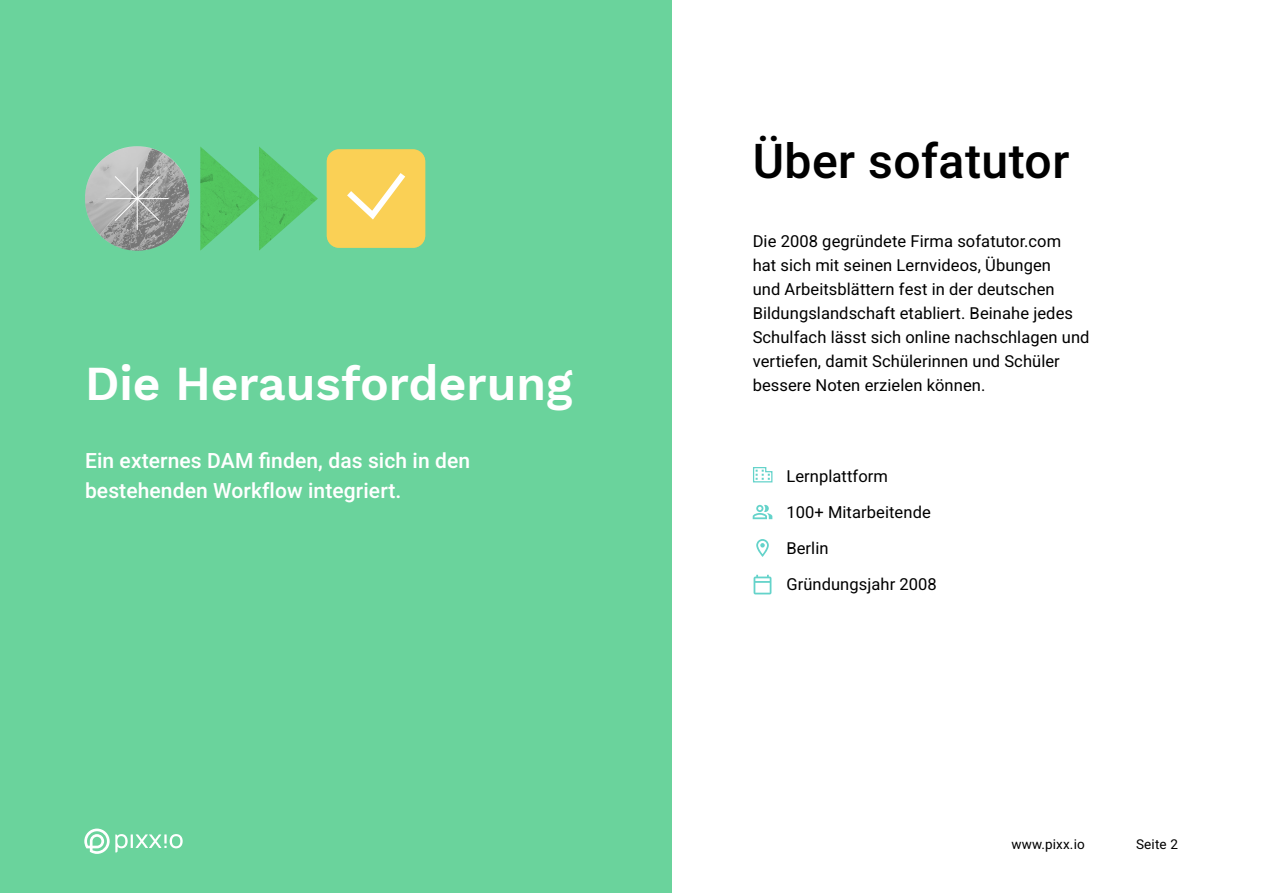
<style>
.page{position:relative;width:1263px;height:893px;background:#fff}
.page>*{position:absolute;margin:0;border:0;box-sizing:border-box;transform-origin:0 0}
.t1{font:600 48px "Work Sans";color:#fff}
.t2{font:500 48px "Heebo";letter-spacing:.01em;color:#000}
.t3{font:500 21px/30px "Heebo";letter-spacing:.005em;color:#fff}
.t4{font:16.5px/24px "Heebo";letter-spacing:.005em;color:#000}
.t5{font:13.5px "Heebo";letter-spacing:.01em;color:#000}
</style>
<div class="page">
<div style="left:0;top:0;width:672px;height:893px;background:#6ad39c"></div>
<svg style="left:753px;top:575px;width:18px;height:19px"></svg>
<svg style="left:756px;top:539px;width:13px;height:18px"></svg>
<svg style="left:753px;top:505px;width:19px;height:14px"></svg>
<svg style="left:753px;top:467px;width:20px;height:16px"></svg>
<svg style="left:84px;top:829px;width:99px;height:25px"></svg>
<img style="left:85px;top:146px;width:104px;height:105px;border-radius:52px">
<img style="left:200px;top:147px;width:118px;height:104px">
<div style="left:327px;top:149px;width:98px;height:99px;background:#fad055;border-radius:12px"></div>
<hr style="left:137px;top:167px;width:1px;height:63px;background:#fff">
<hr style="left:106px;top:198px;width:63px;height:1px;background:#fff">
<svg style="left:114px;top:175px;width:47px;height:47px;background:#b0b0b0"></svg>
<svg style="left:347px;top:173px;width:59px;height:47px"></svg>
<h1 class="t1" style="left:85px;top:347px;width:489px">Die Herausforderung</h1>
<p class="t3" style="left:85px;top:446px;width:387px">Ein externes DAM finden, das sich in den bestehenden Workflow integriert.</p>
<h1 class="t2" style="left:753px;top:128px;width:318px">Über sofatutor</h1>
<p class="t4" style="left:753px;top:229px;width:338px">Die 2008 gegründete Firma sofatutor.com<br>hat sich mit seinen Lernvideos, Übungen<br>und Arbeitsblättern fest in der deutschen Bildungslandschaft etabliert. Beinahe jedes Schulfach lässt sich online nachschlagen und vertiefen, damit Schülerinnen und Schüler</p>
<p class="t4" style="left:753px;top:373px;width:234px">bessere Noten erzielen können.</p>
<p class="t4" style="left:786px;top:458px;width:152px;line-height:36px">Lernplattform<br>100+ Mitarbeitende<br>Berlin<br>Gründungsjahr 2008</p>
<p class="t5" style="left:1011px;top:835px;width:75px">www.pixx.io</p>
<p class="t5" style="left:1136px;top:835px;width:43px">Seite 2</p>
</div>
